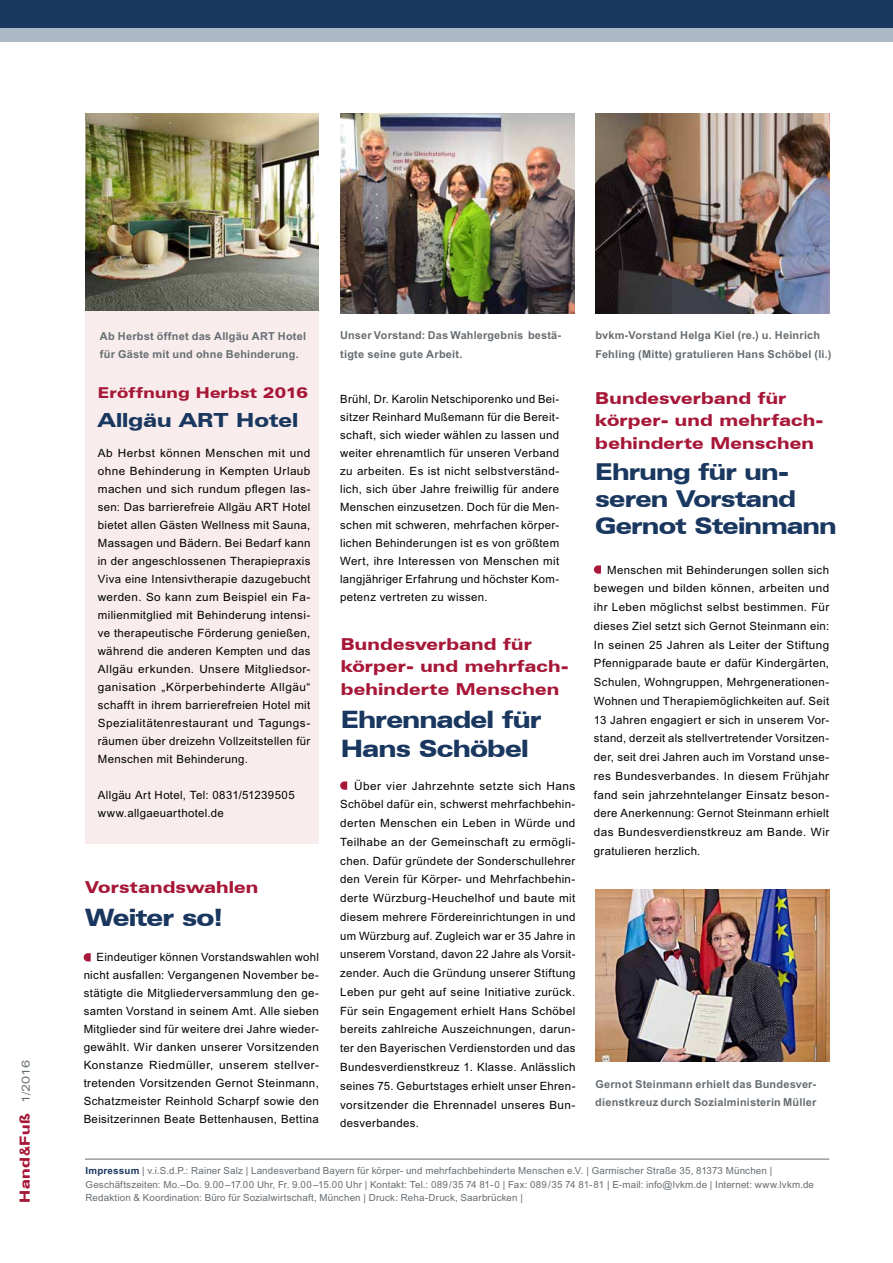
<style>
.page{position:relative;width:893px;height:1263px;background:#fff}
.page>*{position:absolute;margin:0;border:0;box-sizing:border-box;transform-origin:0 0}
.t1{font:900 expanded 24px/28.8px "Zurich BT";letter-spacing:-.03em;color:#19375f}
.t2{font:900 expanded 23.25px/27px "Zurich BT";letter-spacing:-.03em;color:#19375f}
.t3{font:900 expanded 19.5px "Zurich BT";color:#19375f}
.t4{font:900 expanded 16.5px/22.5px "Zurich BT";letter-spacing:.015em;color:#a71737}
.t5{font:900 expanded 15px "Zurich BT";letter-spacing:.02em;color:#a71737}
.t6{font:900 expanded 14.1px "Zurich BT";color:#a71737}
.t7{font:11.4px/18px "Arial MT Std";letter-spacing:.03em;color:#000;text-align:justify}
.t8{font:700 10.95px/18.8px "Arial MT Std";letter-spacing:.02em;color:#666d72}
.t9{font:9.75px/13.5px "Arial MT Std";letter-spacing:.015em;color:#666d72}
.s1{font-family:"Arial MT Std";font-weight:700;font-stretch:normal}
.s2{font-weight:400;font-size:11.1px;color:#666d72}
.s3{font-weight:700;color:#19375f}
</style>
<div class="page">
<div style="left:0;top:28px;width:893px;height:13px;background:#aeb9c7"></div>
<div style="left:0;top:0;width:893px;height:28px;background:#19375f"></div>
<svg style="left:84px;top:953px;width:7px;height:8px"></svg>
<svg style="left:340px;top:781px;width:7px;height:9px"></svg>
<svg style="left:594px;top:565px;width:7px;height:9px"></svg>
<img style="left:340px;top:113px;width:234px;height:200px">
<img style="left:595px;top:113px;width:234px;height:200px">
<div style="left:86px;top:295px;width:233px;height:549px;background:#f8edec"></div>
<hr style="left:85px;top:1159px;width:744px;height:1px;background:#666d72">
<img style="left:595px;top:889px;width:234px;height:172px">
<img style="left:85px;top:113px;width:234px;height:198px">
<p class="t6" style="left:16px;top:1202px;width:145px;rotate:-90deg">Hand<span class="s1">&amp;</span>Fuß <span class="s2">1/2016</span></p>
<p class="t8" style="left:340px;top:325px;width:223px">Unser Vorstand: Das Wahlergebnis bestä&shy;tigte seine gute Arbeit.</p>
<p class="t8" style="left:100px;top:326px;width:208px">Ab Herbst öffnet das Allgäu ART Hotel für Gäste mit und ohne Behinderung.</p>
<p class="t8" style="left:595px;top:326px;width:237px">bvkm-Vorstand Helga Kiel (re.) u. Heinrich<br>Fehling (Mitte) gratulieren Hans Schöbel (li.)</p>
<h3 class="t5" style="left:98px;top:384px;width:212px">Eröffnung Herbst 2016</h3>
<h3 class="t3" style="left:98px;top:408px;width:202px">Allgäu ART Hotel</h3>
<p class="t7" style="left:98px;top:444px;width:214px">Ab Herbst können Menschen mit und ohne Behinderung in Kempten Urlaub machen und sich rundum pflegen las&shy;sen: Das barrierefreie Allgäu ART Hotel bietet allen Gästen Wellness mit Sauna, Massagen und Bädern. Bei Bedarf kann in der angeschlossenen Therapiepraxis Viva eine Intensivtherapie dazugebucht werden. So kann zum Beispiel ein Fa&shy;milienmitglied mit Behinderung intensi&shy;ve therapeutische Förderung genießen, während die anderen Kempten und das Allgäu erkunden. Unsere Mitgliedsor&shy;ganisation „Körperbehinderte Allgäu“ schafft in ihrem barrierefreien Hotel mit Spezialitätenrestaurant und Tagungs&shy;räumen über dreizehn Vollzeitstellen für Menschen mit Behinderung.</p>
<p class="t7" style="left:98px;top:786px;width:198px">Allgäu Art Hotel, Tel: 0831/51239505 www.allgaeuarthotel.de</p>
<h3 class="t4" style="left:85px;top:876px;width:175px">Vorstandswahlen</h3>
<h1 class="t1" style="left:85px;top:903px;width:140px">Weiter so!</h1>
<p class="t7" style="left:84px;top:948px;width:237px;text-indent:13px">Eindeutiger können Vorstandswahlen wohl nicht ausfallen: Vergangenen November be&shy;stätigte die Mitgliederversammlung den ge&shy;samten Vorstand in seinem Amt. Alle sieben Mitglieder sind für weitere drei Jahre wieder&shy;gewählt. Wir danken unserer Vorsitzenden Konstanze Riedmüller, unserem stellver&shy;tretenden Vorsitzenden Gernot Steinmann, Schatzmeister Reinhold Scharpf sowie den Beisitzerinnen Beate Bettenhausen, Bettina</p>
<p class="t7" style="left:340px;top:390px;width:220px">Brühl, Dr. Karolin Netschiporenko und Bei&shy;sitzer Reinhard Mußemann für die Bereit&shy;schaft, sich wieder wählen zu lassen und weiter ehrenamtlich für unseren Verband zu arbeiten. Es ist nicht selbstverständ&shy;lich, sich über Jahre freiwillig für andere Menschen einzusetzen. Doch für die Men&shy;schen mit schweren, mehrfachen körper&shy;lichen Behinderungen ist es von größtem Wert, ihre Interessen von Menschen mit langjähriger Erfahrung und höchster Kom&shy;petenz vertreten zu wissen.</p>
<h3 class="t4" style="left:341px;top:633px;width:229px">Bundesverband für körper- und mehrfach&shy;behinderte Menschen</h3>
<h1 class="t1" style="left:341px;top:705px;width:203px">Ehrennadel für<br>Hans Schöbel</h1>
<p class="t7" style="left:340px;top:776px;width:237px;line-height:18.8px;text-indent:14px">Über vier Jahrzehnte setzte sich Hans Schöbel dafür ein, schwerst mehrfachbehin&shy;derten Menschen ein Leben in Würde und Teilhabe an der Gemeinschaft zu ermögli&shy;chen. Dafür gründete der Sonderschullehrer den Verein für Körper- und Mehrfachbehin&shy;derte Würzburg-Heuchelhof und baute mit diesem mehrere Fördereinrichtungen in und um Würzburg auf. Zugleich war er 35 Jahre in unserem Vorstand, davon 22 Jahre als Vorsit&shy;zender. Auch die Gründung unserer Stiftung Leben pur geht auf seine Initiative zurück.<br>Für sein Engagement erhielt Hans Schöbel bereits zahlreiche Auszeichnungen, darun&shy;ter den Bayerischen Verdienstorden und das Bundesverdienstkreuz 1. Klasse. Anlässlich seines 75. Geburtstages erhielt unser Ehren&shy;vorsitzender die Ehrennadel unseres Bun&shy;desverbandes.</p>
<h3 class="t4" style="left:595px;top:387px;width:229px">Bundesverband für körper- und mehrfach&shy;behinderte Menschen</h3>
<h2 class="t2" style="left:595px;top:458px;width:243px">Ehrung für un&shy;seren Vorstand<br>Gernot Steinmann</h2>
<p class="t7" style="left:594px;top:560px;width:237px;line-height:18.8px;text-indent:13px">Menschen mit Behinderungen sollen sich bewegen und bilden können, arbeiten und ihr Leben möglichst selbst bestimmen. Für dieses Ziel setzt sich Gernot Steinmann ein:<br>In seinen 25 Jahren als Leiter der Stiftung Pfennigparade baute er dafür Kindergärten, Schulen, Wohngruppen, Mehrgenerationen-Wohnen und Therapiemöglichkeiten auf. Seit 13 Jahren engagiert er sich in unserem Vor&shy;stand, derzeit als stellvertretender Vorsitzen&shy;der, seit drei Jahren auch im Vorstand unse&shy;res Bundesverbandes. In diesem Frühjahr fand sein jahrzehntelanger Einsatz beson&shy;dere Anerkennung: Gernot Steinmann erhielt das Bundesverdienstkreuz am Bande. Wir gratulieren herzlich.</p>
<p class="t8" style="left:595px;top:1074px;width:223px">Gernot Steinmann erhielt das Bundesver&shy;dienstkreuz durch Sozialministerin Müller</p>
<p class="t9" style="left:86px;top:1164px;width:730px"><span class="s3">Impressum</span> | v.i.S.d.P.: Rainer Salz | Landesverband Bayern für körper- und mehrfachbehinderte Menschen e.V. | Garmischer Straße 35, 81373 München |<br>Geschäftszeiten: Mo.–Do. 9.00–17.00 Uhr, Fr. 9.00–15.00 Uhr | Kontakt: Tel.: 089/35 74 81-0 | Fax: 089/35 74 81-81 | E-mail: info@lvkm.de | Internet: www.lvkm.de<br>Redaktion &amp; Koordination: Büro für Sozialwirtschaft, München | Druck: Reha-Druck, Saarbrücken |</p>
</div>
